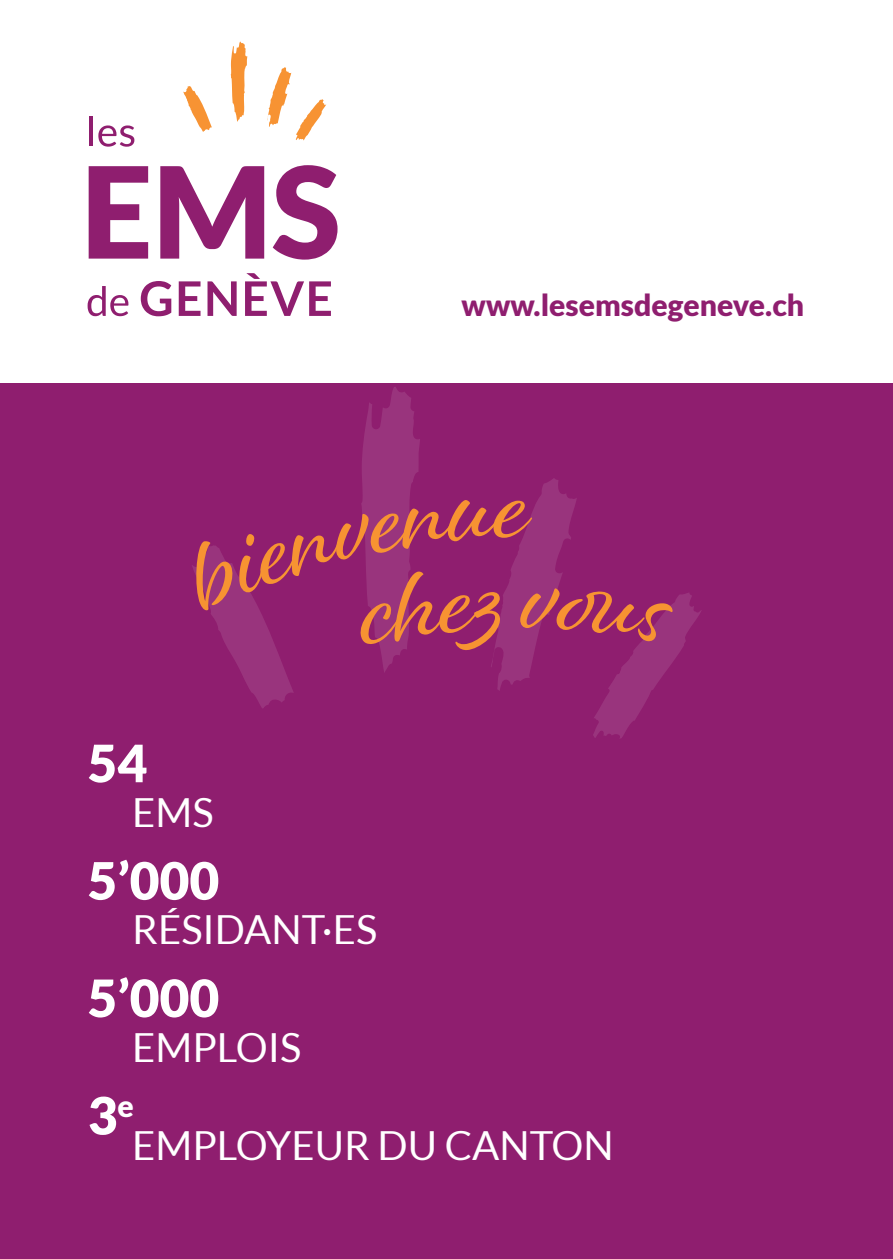
<style>
.page{position:relative;width:893px;height:1259px;background:#fff}
.page>*{position:absolute;margin:0;border:0;box-sizing:border-box;transform-origin:0 0}
.t1{font:900 51.6px "Lato";color:#fff}
.t2{font:40.2px "Lato";color:#fff}
.t3{font:900 30px "Lato";color:#8f1e6f}
</style>
<div class="page">
<hr style="left:89px;top:116px;width:4px;height:30px;background:#8f1e6f">
<svg style="left:98px;top:125px;width:36px;height:22px"></svg>
<svg style="left:89px;top:166px;width:59px;height:93px"></svg>
<svg style="left:160px;top:166px;width:104px;height:93px"></svg>
<svg style="left:273px;top:165px;width:65px;height:95px"></svg>
<svg style="left:88px;top:286px;width:40px;height:30px"></svg>
<svg style="left:141px;top:281px;width:30px;height:35px"></svg>
<svg style="left:179px;top:281px;width:22px;height:35px"></svg>
<svg style="left:207px;top:281px;width:30px;height:35px"></svg>
<svg style="left:245px;top:273px;width:86px;height:43px"></svg>
<svg style="left:183px;top:86px;width:29px;height:46px"></svg>
<svg style="left:231px;top:42px;width:16px;height:80px"></svg>
<svg style="left:267px;top:67px;width:59px;height:73px"></svg>
<div style="left:0;top:383px;width:893px;height:876px;background:#8f1e6f"></div>
<svg style="left:192px;top:387px;width:509px;height:351px"></svg>
<p class="t3" style="left:462px;top:287px;width:344px">www.lesemsdegeneve.ch</p>
<p class="t1" style="left:88px;top:733px;width:61px">54</p>
<p class="t2" style="left:132px;top:789px;width:83px">EMS</p>
<p class="t1" style="left:88px;top:850px;width:133px">5’000</p>
<p class="t2" style="left:132px;top:907px;width:247px">RÉSIDANT·ES</p>
<p class="t1" style="left:88px;top:968px;width:133px">5’000</p>
<p class="t2" style="left:132px;top:1024px;width:171px">EMPLOIS</p>
<p class="t1" style="left:88px;top:1085px;width:48px">3<sup>e</sup></p>
<p class="t2" style="left:132px;top:1123px;width:483px">EMPLOYEUR DU CANTON</p>
</div>
